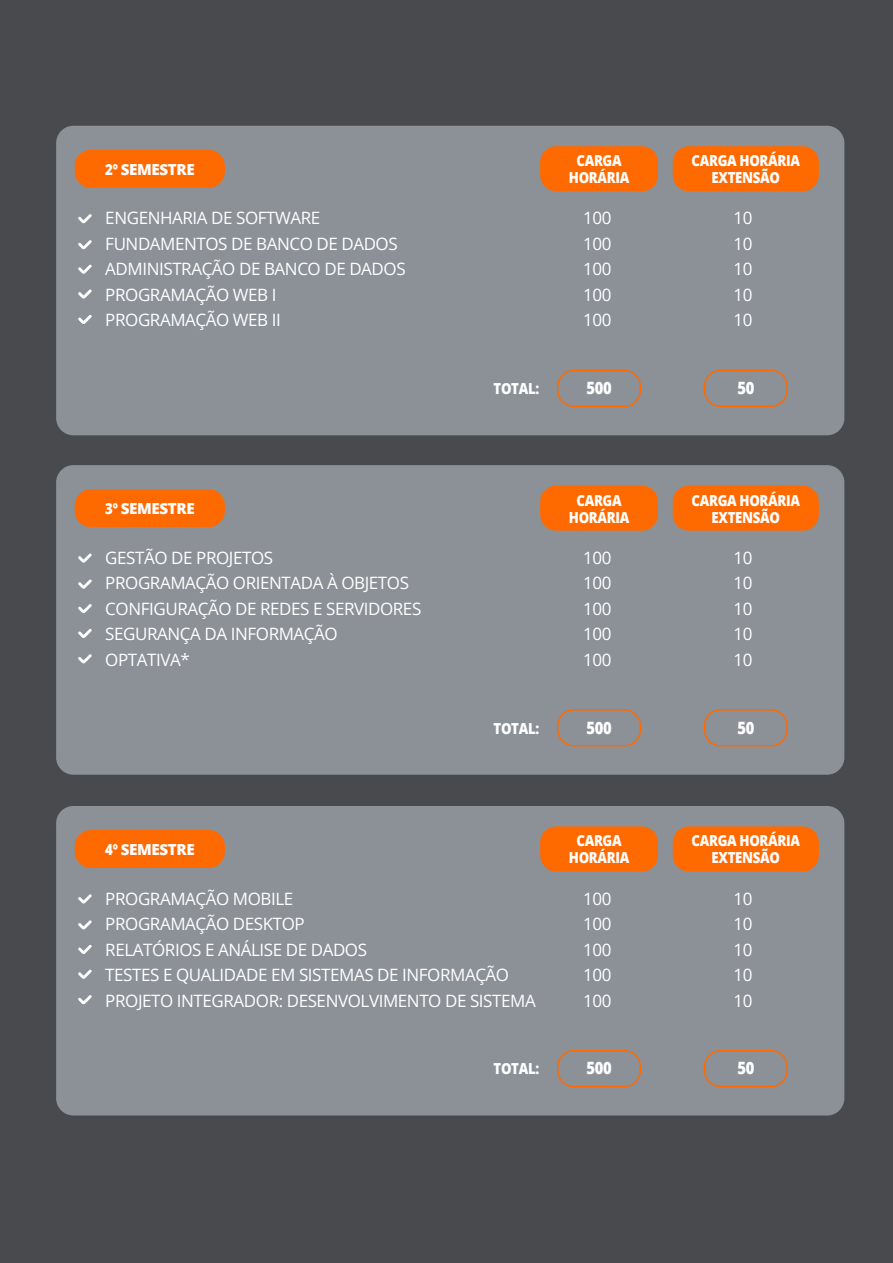
<style>
.page{position:relative;width:893px;height:1263px;background:#484a4d}
.page>*{position:absolute;margin:0;border:0;box-sizing:border-box;transform-origin:0 0}
.t1{font:16.95px/25.5px "Open Sans";letter-spacing:-.025em;color:#fff;text-align:justify}
.t2{font:800 16.95px "Open Sans";letter-spacing:-.025em;color:#fff;scale:.87 1}
.t3{font:800 15.3px/17px "Open Sans";letter-spacing:-.025em;color:#fff;text-align:center;scale:.87 1}
</style>
<div class="page">
<div style="left:56px;top:126px;width:788px;height:309px;background:#8c9197;border-radius:17px"></div>
<div style="left:75px;top:150px;width:150px;height:38px;background:#ff6a00;border-radius:16px"></div>
<div style="left:540px;top:146px;width:118px;height:45px;background:#ff6a00;border-radius:16px"></div>
<div style="left:557px;top:370px;width:84px;height:37px;border:2px solid #ff6a00;border-radius:16px"></div>
<div style="left:704px;top:370px;width:84px;height:37px;border:2px solid #ff6a00;border-radius:16px"></div>
<div style="left:673px;top:146px;width:146px;height:45px;background:#ff6a00;border-radius:16px"></div>
<svg style="left:78px;top:214px;width:14px;height:9px"></svg>
<svg style="left:78px;top:240px;width:14px;height:9px"></svg>
<svg style="left:78px;top:289px;width:14px;height:10px"></svg>
<svg style="left:78px;top:315px;width:14px;height:9px"></svg>
<svg style="left:78px;top:265px;width:14px;height:9px"></svg>
<div style="left:56px;top:465px;width:788px;height:310px;background:#8c9197;border-radius:17px"></div>
<div style="left:75px;top:489px;width:150px;height:38px;background:#ff6a00;border-radius:16px"></div>
<div style="left:540px;top:486px;width:118px;height:45px;background:#ff6a00;border-radius:16px"></div>
<div style="left:557px;top:709px;width:84px;height:37px;border:2px solid #ff6a00;border-radius:16px"></div>
<div style="left:704px;top:709px;width:84px;height:37px;border:2px solid #ff6a00;border-radius:16px"></div>
<div style="left:673px;top:486px;width:146px;height:45px;background:#ff6a00;border-radius:16px"></div>
<svg style="left:78px;top:553px;width:14px;height:10px"></svg>
<svg style="left:78px;top:579px;width:14px;height:10px"></svg>
<svg style="left:78px;top:629px;width:14px;height:9px"></svg>
<svg style="left:78px;top:654px;width:14px;height:9px"></svg>
<svg style="left:78px;top:604px;width:14px;height:9px"></svg>
<div style="left:56px;top:806px;width:788px;height:309px;background:#8c9197;border-radius:17px"></div>
<div style="left:75px;top:830px;width:150px;height:38px;background:#ff6a00;border-radius:16px"></div>
<div style="left:540px;top:826px;width:118px;height:45px;background:#ff6a00;border-radius:16px"></div>
<div style="left:557px;top:1050px;width:84px;height:37px;border:2px solid #ff6a00;border-radius:16px"></div>
<div style="left:704px;top:1050px;width:84px;height:37px;border:2px solid #ff6a00;border-radius:16px"></div>
<div style="left:673px;top:826px;width:146px;height:45px;background:#ff6a00;border-radius:16px"></div>
<svg style="left:78px;top:894px;width:14px;height:9px"></svg>
<svg style="left:78px;top:920px;width:14px;height:9px"></svg>
<svg style="left:78px;top:970px;width:14px;height:9px"></svg>
<svg style="left:78px;top:995px;width:14px;height:9px"></svg>
<svg style="left:78px;top:945px;width:14px;height:9px"></svg>
<p class="t3" style="left:105px;top:160px;width:104px">2º SEMESTRE</p>
<p class="t3" style="left:569px;top:151px;width:71px">CARGA<br>HORÁRIA</p>
<p class="t1" style="left:105px;top:205px;width:302px;text-align:left">ENGENHARIA DE SOFTWARE<br>FUNDAMENTOS DE BANCO DE DADOS<br>ADMINISTRAÇÃO DE BANCO DE DADOS<br>PROGRAMAÇÃO WEB I<br>PROGRAMAÇÃO WEB II</p>
<p class="t1" style="left:583px;top:205px;width:30px">100<br>100<br>100<br>100<br>100</p>
<p class="t3" style="left:692px;top:151px;width:126px">CARGA HORÁRIA<br>EXTENSÃO</p>
<p class="t1" style="left:733px;top:205px;width:21px">10<br>10<br>10<br>10<br>10</p>
<p class="t3" style="left:494px;top:379px;width:54px">TOTAL:</p>
<p class="t2" style="left:587px;top:375px;width:30px">500</p>
<p class="t2" style="left:737px;top:375px;width:21px">50</p>
<p class="t3" style="left:105px;top:499px;width:104px">3º SEMESTRE</p>
<p class="t3" style="left:569px;top:491px;width:71px">CARGA<br>HORÁRIA</p>
<p class="t1" style="left:105px;top:544px;width:317px;text-align:left">GESTÃO DE PROJETOS<br>PROGRAMAÇÃO ORIENTADA À OBJETOS<br>CONFIGURAÇÃO DE REDES E SERVIDORES<br>SEGURANÇA DA INFORMAÇÃO<br>OPTATIVA*</p>
<p class="t1" style="left:583px;top:544px;width:30px">100<br>100<br>100<br>100<br>100</p>
<p class="t3" style="left:692px;top:491px;width:126px">CARGA HORÁRIA<br>EXTENSÃO</p>
<p class="t1" style="left:733px;top:544px;width:21px">10<br>10<br>10<br>10<br>10</p>
<p class="t3" style="left:494px;top:719px;width:54px">TOTAL:</p>
<p class="t2" style="left:587px;top:714px;width:30px">500</p>
<p class="t2" style="left:737px;top:714px;width:21px">50</p>
<p class="t3" style="left:105px;top:840px;width:104px">4º SEMESTRE</p>
<p class="t3" style="left:569px;top:831px;width:71px">CARGA<br>HORÁRIA</p>
<p class="t1" style="left:105px;top:885px;width:432px;text-align:left">PROGRAMAÇÃO MOBILE<br>PROGRAMAÇÃO DESKTOP<br>RELATÓRIOS E ANÁLISE DE DADOS<br>TESTES E QUALIDADE EM SISTEMAS DE INFORMAÇÃO PROJETO INTEGRADOR: DESENVOLVIMENTO DE SISTEMA</p>
<p class="t1" style="left:583px;top:885px;width:30px">100<br>100<br>100<br>100<br>100</p>
<p class="t3" style="left:692px;top:831px;width:126px">CARGA HORÁRIA<br>EXTENSÃO</p>
<p class="t1" style="left:733px;top:885px;width:21px">10<br>10<br>10<br>10<br>10</p>
<p class="t3" style="left:494px;top:1059px;width:54px">TOTAL:</p>
<p class="t2" style="left:587px;top:1055px;width:30px">500</p>
<p class="t2" style="left:737px;top:1055px;width:21px">50</p>
</div>
